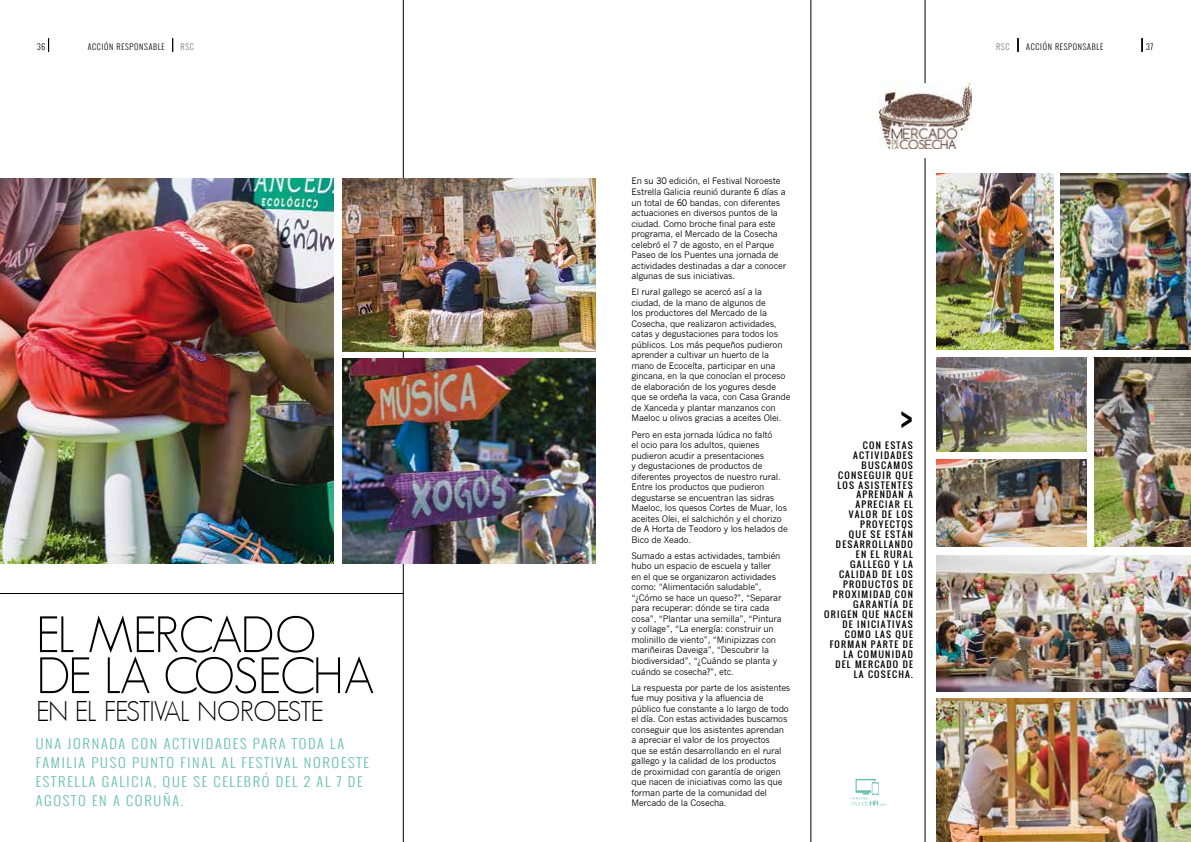
<style>
.page{position:relative;width:1191px;height:842px;background:#fff}
.page>*{position:absolute;margin:0;border:0;box-sizing:border-box;transform-origin:0 0}
.t1{font:300 50px/41px "Geosans";letter-spacing:-.035em;color:#000}
.t2{font:30px "Oswald";color:#000;scale:1.1 1}
.t3{font:300 27.9px "Geosans";color:#000}
.t4{font:300 13px/19px "Oswald";letter-spacing:.12em;color:#65beb0;scale:1.1 1}
.t5{font:8.7px/10.5px "News Gothic";letter-spacing:-.02em;color:#000}
.t6{font:8.5px/10px "Oswald";letter-spacing:.13em;color:#000;scale:1.1 1}
.t7{font:300 8px "Oswald";letter-spacing:.09em;color:#000}
.t8{font:300 8px "Oswald";letter-spacing:.09em;color:#707172}
</style>
<div class="page">
<svg style="left:48px;top:38px;width:1px;height:14px"></svg>
<svg style="left:172px;top:38px;width:1px;height:14px"></svg>
<hr style="left:0;top:593px;width:403px;height:1px;background:#000">
<hr style="left:403px;top:0;width:1px;height:842px;background:#000">
<img style="left:0;top:178px;width:333px;height:386px">
<img style="left:342px;top:358px;width:253px;height:206px">
<img style="left:342px;top:178px;width:253px;height:174px">
<svg style="left:1141px;top:38px;width:2px;height:14px"></svg>
<svg style="left:1017px;top:38px;width:2px;height:14px"></svg>
<hr style="left:925px;top:0;width:1px;height:842px;background:#000">
<hr style="left:810px;top:0;width:1px;height:842px;background:#000">
<div style="left:879px;top:84px;width:92px;height:74px;background:#fff"></div>
<img style="left:879px;top:84px;width:92px;height:64px">
<svg style="left:850px;top:779px;width:36px;height:27px"></svg>
<img style="left:936px;top:460px;width:150px;height:86px">
<img style="left:936px;top:555px;width:255px;height:136px">
<img style="left:936px;top:699px;width:255px;height:143px">
<img style="left:1094px;top:358px;width:97px;height:188px">
<img style="left:1060px;top:174px;width:131px;height:175px">
<img style="left:936px;top:174px;width:117px;height:175px">
<img style="left:936px;top:358px;width:150px;height:93px">
<p class="t7" style="left:37px;top:41px;width:10px">36</p>
<p class="t7" style="left:88px;top:41px;width:78px">ACCIÓN RESPONSABLE</p>
<p class="t8" style="left:181px;top:41px;width:15px">RSC</p>
<h1 class="t1" style="left:36px;top:614px;width:340px">EL MERCADO<br>DE LA COSECHA</h1>
<h3 class="t3" style="left:36px;top:696px;width:178px">EN EL FESTIVAL NOROESTE</h3>
<h3 class="t4" style="left:36px;top:734px;width:304px">UNA JORNADA CON ACTIVIDADES PARA TODA LA FAMILIA PUSO PUNTO FINAL AL FESTIVAL NOROESTE ESTRELLA GALICIA , QUE SE CELEBRÓ DEL 2 AL 7 DE AGOSTO EN A CORUÑA.</h3>
<p class="t5" style="left:631px;top:176px;width:156px">En su 30 edición, el Festival Noroeste Estrella Galicia reunió durante 6 días a un total de 60 bandas, con diferentes actuaciones en diversos puntos de la ciudad. Como broche final para este programa, el Mercado de la Cosecha celebró el 7 de agosto, en el Parque Paseo de los Puentes una jornada de actividades destinadas a dar a conocer algunas de sus iniciativas.</p>
<p class="t5" style="left:631px;top:287px;width:160px">El rural gallego se acercó así a la ciudad, de la mano de algunos de<br>los productores del Mercado de la Cosecha, que realizaron actividades, catas y degustaciones para todos los públicos. Los más pequeños pudieron aprender a cultivar un huerto de la mano de Ecocelta, participar en una gincana, en la que conocían el proceso de elaboración de los yogures desde que se ordeña la vaca, con Casa Grande de Xanceda y plantar manzanos con Maeloc u olivos gracias a aceites Olei.</p>
<p class="t5" style="left:631px;top:429px;width:158px">Pero en esta jornada lúdica no faltó<br>el ocio para los adultos, quienes pudieron acudir a presentaciones<br>y degustaciones de productos de diferentes proyectos de nuestro rural.<br>Entre los productos que pudieron degustarse se encuentran las sidras Maeloc, los quesos Cortes de Muar, los aceites Olei, el salchichón y el chorizo de A Horta de Teodoro y los helados de Bico de Xeado.</p>
<p class="t5" style="left:631px;top:550px;width:152px">Sumado a estas actividades, también hubo un espacio de escuela y taller en el que se organizaron actividades como: “Alimentación saludable”, “¿Cómo se hace un queso?”, “Separar para recuperar: dónde se tira cada cosa”, “Plantar una semilla”, “Pintura y collage”, “La energía: construir un molinillo de viento”, “Minipizzas con mariñeiras Daveiga”, “Descubrir la biodiversidad”, “¿Cuándo se planta y cuándo se cosecha?”, etc.</p>
<p class="t5" style="left:631px;top:682px;width:160px">La respuesta por parte de los asistentes fue muy positiva y la afluencia de público fue constante a lo largo de todo el día. Con estas actividades buscamos conseguir que los asistentes aprendan a apreciar el valor de los proyectos<br>que se están desarrollando en el rural gallego y la calidad de los productos<br>de proximidad con garantía de origen que nacen de iniciativas como las que forman parte de la comunidad del Mercado de la Cosecha.</p>
<h2 class="t2" style="left:899px;top:393px;width:14px">&gt;</h2>
<p class="t6" style="left:863px;top:440px;width:7px">CON</p>
<p class="t6" style="left:885px;top:440px;width:6px">ESTAS</p>
<p class="t6" style="left:853px;top:450px;width:35px">ACTIVIDADES</p>
<p class="t6" style="left:861px;top:460px;width:43px">BUSCAMOS</p>
<p class="t6" style="left:838px;top:470px;width:12px">CONSE</p>
<p class="t6" style="left:869px;top:470px;width:41px">GUIR QUE</p>
<p class="t6" style="left:837px;top:480px;width:6px">LOS</p>
<p class="t6" style="left:856px;top:480px;width:23px">ASISTENTES<br>APRENDAN</p>
<p class="t6" style="left:908px;top:490px;width:5px">A</p>
<p class="t6" style="left:855px;top:500px;width:6px">APRE</p>
<p class="t6" style="left:878px;top:500px;width:28px">CIAR EL</p>
<p class="t6" style="left:849px;top:510px;width:12px">VALOR</p>
<p class="t6" style="left:881px;top:510px;width:20px">DE LOS</p>
<p class="t6" style="left:860px;top:520px;width:7px">PRO</p>
<p class="t6" style="left:849px;top:520px;width:49px;text-indent:30px">YECTOS<br>QUE SE EST</p>
<p class="t6" style="left:901px;top:530px;width:11px">ÁN</p>
<p class="t6" style="left:836px;top:540px;width:7px">DESARROLLANDO</p>
<p class="t6" style="left:850px;top:550px;width:49px;text-indent:6px">EN EL RURAL<br>GALLE</p>
<p class="t6" style="left:878px;top:560px;width:29px">GO Y LA</p>
<p class="t6" style="left:839px;top:570px;width:26px">CALIDAD</p>
<p class="t6" style="left:881px;top:570px;width:20px">DE LOS</p>
<p class="t6" style="left:843px;top:580px;width:7px">PROD</p>
<p class="t6" style="left:868px;top:580px;width:18px">UCTOS</p>
<p class="t6" style="left:902px;top:580px;width:6px">DE</p>
<p class="t6" style="left:833px;top:590px;width:7px">PRO</p>
<p class="t6" style="left:851px;top:590px;width:26px">XIMIDAD</p>
<p class="t6" style="left:895px;top:590px;width:12px">CON</p>
<p class="t6" style="left:853px;top:600px;width:13px">GARANT</p>
<p class="t6" style="left:890px;top:600px;width:17px">ÍA DE</p>
<p class="t6" style="left:824px;top:610px;width:77px">ORIGEN QUE NACEN</p>
<p class="t6" style="left:842px;top:620px;width:60px">DE INICIAT IVAS</p>
<p class="t6" style="left:844px;top:630px;width:34px">COMO LAS</p>
<p class="t6" style="left:895px;top:630px;width:17px">QUE</p>
<p class="t6" style="left:829px;top:640px;width:6px">FOR</p>
<p class="t6" style="left:847px;top:640px;width:28px">MAN PARTE</p>
<p class="t6" style="left:902px;top:640px;width:6px">DE</p>
<p class="t6" style="left:843px;top:650px;width:54px">LA COMUNIDAD</p>
<p class="t6" style="left:835px;top:660px;width:6px">DEL</p>
<p class="t6" style="left:855px;top:660px;width:7px">MER</p>
<p class="t6" style="left:874px;top:660px;width:12px">CADO</p>
<p class="t6" style="left:902px;top:660px;width:6px">DE</p>
<p class="t6" style="left:854px;top:670px;width:19px">LA COSE</p>
<p class="t6" style="left:892px;top:670px;width:20px">CHA.</p>
<p class="t8" style="left:996px;top:41px;width:15px">RSC</p>
<p class="t7" style="left:1026px;top:41px;width:78px">ACCIÓN RESPONSABLE</p>
<p class="t7" style="left:1146px;top:41px;width:9px">37</p>
</div>
